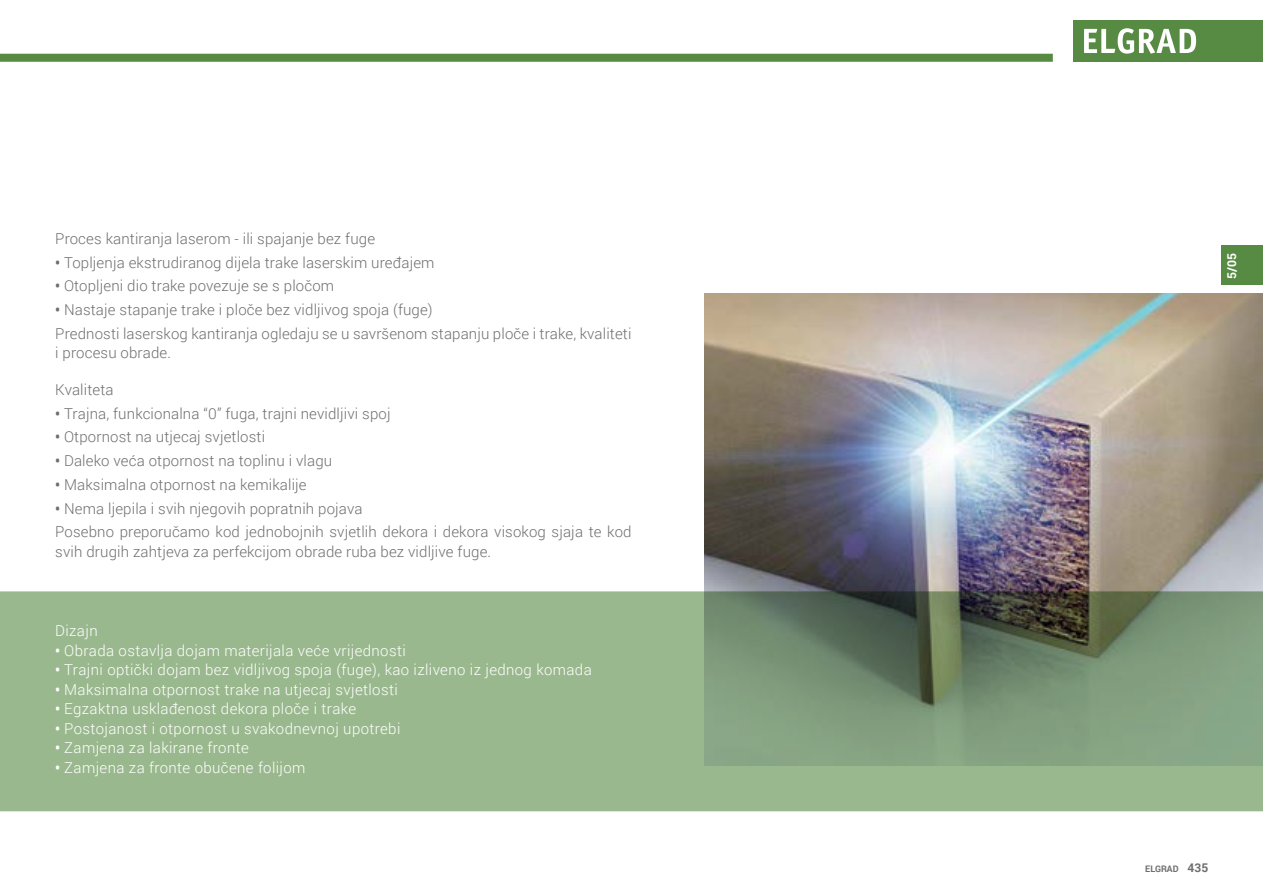
<style>
.page{position:relative;width:1263px;height:893px;background:#fff}
.page>*{position:absolute;margin:0;border:0;box-sizing:border-box;transform-origin:0 0}
.t1{font:300 15px/23.7px "Roboto";letter-spacing:.01em;color:#6d6e71}
.t2{font:300 15px "Roboto";letter-spacing:.025em;color:#fff}
.t3{font:700 12.15px "Roboto";color:#fff}
.t4{font:700 9px "Roboto";color:#6d6e71}
.s1{font-family:"Roboto Condensed";font-weight:700}
.s2{font-size:12px}
</style>
<div class="page">
<img style="left:704px;top:293px;width:559px;height:298px">
<svg style="left:0;top:591px;width:1263px;height:220px;background:#8ca783"></svg>
<div style="left:0;top:54px;width:1053px;height:8px;background:#578a43"></div>
<div style="left:1073px;top:20px;width:190px;height:42px;background:#578a43"></div>
<svg style="left:1084px;top:28px;width:112px;height:26px"></svg>
<div style="left:1222px;top:245px;width:41px;height:40px;background:#578a43"></div>
<p class="t1" style="left:55px;top:226px;width:321px">Proces kantiranja laserom - ili spajanje bez fuge</p>
<p class="t1" style="left:55px;top:250px;width:381px"><span class="s1">•</span> Topljenja ekstrudiranog dijela trake laserskim uređajem</p>
<p class="t1" style="left:55px;top:274px;width:280px"><span class="s1">•</span> Otopljeni dio trake povezuje se s pločom</p>
<p class="t1" style="left:55px;top:297px;width:578px"><span class="s1">•</span> Nastaje stapanje trake i ploče bez vidljivog spoja (fuge)<br>Prednosti laserskog kantiranja ogledaju se u savršenom stapanju ploče i trake, kvaliteti</p>
<p class="t1" style="left:55px;top:341px;width:117px">i procesu obrade.</p>
<p class="t1" style="left:55px;top:377px;width:60px">Kvaliteta</p>
<p class="t1" style="left:55px;top:401px;width:337px"><span class="s1">•</span> Trajna, funkcionalna “0” fuga, trajni nevidljivi spoj</p>
<p class="t1" style="left:55px;top:425px;width:211px"><span class="s1">•</span> Otpornost na utjecaj svjetlosti</p>
<p class="t1" style="left:55px;top:448px;width:278px"><span class="s1">•</span> Daleko veća otpornost na toplinu i vlagu</p>
<p class="t1" style="left:55px;top:472px;width:253px"><span class="s1">•</span> Maksimalna otpornost na kemikalije</p>
<p class="t1" style="left:55px;top:496px;width:578px"><span class="s1">•</span> Nema ljepila i svih njegovih popratnih pojava<br>Posebno preporučamo kod jednobojnih svjetlih dekora i dekora visokog sjaja te kod</p>
<p class="t1" style="left:55px;top:539px;width:437px">svih drugih zahtjeva za perfekcijom obrade ruba bez vidljive fuge.</p>
<p class="t2" style="left:55px;top:620px;width:44px">Dizajn</p>
<p class="t2" style="left:55px;top:640px;width:352px"><span class="s1">•</span> Obrada ostavlja dojam materijala veće vrijednosti</p>
<p class="t2" style="left:55px;top:659px;width:538px"><span class="s1">•</span> Trajni optički dojam bez vidljivog spoja (fuge), kao izliveno iz jednog komada</p>
<p class="t2" style="left:55px;top:679px;width:344px"><span class="s1">•</span> Maksimalna otpornost trake na utjecaj svjetlosti</p>
<p class="t2" style="left:55px;top:698px;width:302px"><span class="s1">•</span> Egzaktna usklađenost dekora ploče i trake</p>
<p class="t2" style="left:55px;top:718px;width:347px"><span class="s1">•</span> Postojanost i otpornost u svakodnevnoj upotrebi</p>
<p class="t2" style="left:55px;top:737px;width:195px"><span class="s1">•</span> Zamjena za lakirane fronte</p>
<p class="t2" style="left:55px;top:757px;width:252px"><span class="s1">•</span> Zamjena za fronte obučene folijom</p>
<p class="t3" style="left:1223px;top:279px;width:27px;rotate:-90deg">5/05</p>
<p class="t4" style="left:1145px;top:862px;width:65px">ELGRAD <span class="s2">435</span></p>
</div>
